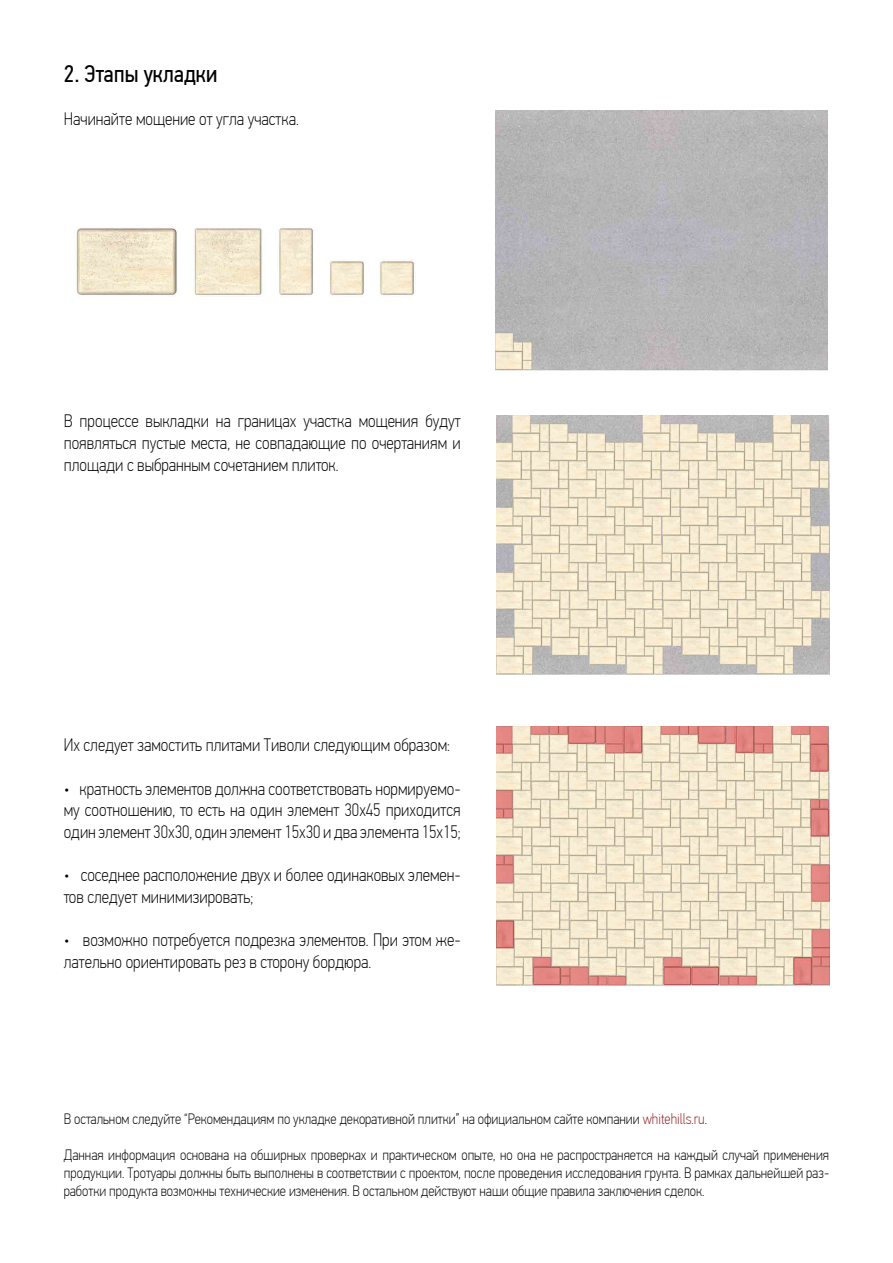
<style>
.page{position:relative;width:893px;height:1263px;background:#fff}
.page>*{position:absolute;margin:0;border:0;box-sizing:border-box;transform-origin:0 0}
.t1{font:24px "PF Din Text Cond Pro";color:#000}
.t2{font:100 18px/21.6px "PF Din Text Cond Pro";color:#000;text-align:justify}
.t3{font:100 15px/18px "PF Din Text Cond Pro";color:#000;text-align:justify}
.s1{color:#901a1d}
</style>
<div class="page">
<img style="left:497px;top:415px;width:332px;height:260px">
<img style="left:495px;top:110px;width:333px;height:261px">
<img style="left:497px;top:726px;width:332px;height:260px">
<img style="left:75px;top:225px;width:340px;height:71px">
<h1 class="t1" style="left:64px;top:59px;width:155px">2. Этапы укладки</h1>
<p class="t2" style="left:64px;top:108px;width:237px">Начинайте мощение от угла участка.</p>
<p class="t2" style="left:64px;top:410px;width:398px">В процессе выкладки на границах участка мощения будут появляться пустые места, не совпадающие по очертаниям и площади с выбранным сочетанием плиток.</p>
<p class="t2" style="left:64px;top:734px;width:388px">Их следует замостить плитами Тиволи следующим образом:</p>
<p class="t2" style="left:64px;top:778px;width:398px">• кратность элементов должна соответствовать нормируемо&shy;му соотношению, то есть на один элемент 30x45 приходится один элемент 30x30, один элемент 15x30 и два элемента 15x15;</p>
<p class="t2" style="left:64px;top:864px;width:398px">• соседнее расположение двух и более одинаковых элемен&shy;тов следует минимизировать;</p>
<p class="t2" style="left:64px;top:929px;width:398px">• возможно потребуется подрезка элементов. При этом же&shy;лательно ориентировать рез в сторону бордюра.</p>
<p class="t3" style="left:64px;top:1110px;width:645px">В остальном следуйте “Рекомендациям по укладке декоративной плитки” на официальном сайте компании <span class="s1">whitehills.ru</span>.</p>
<p class="t3" style="left:64px;top:1146px;width:767px">Данная информация основана на обширных проверках и практическом опыте, но она не распространяется на каждый случай применения продукции. Тротуары должны быть выполнены в соответствии с проектом, после проведения исследования грунта. В рамках дальнейшей раз&shy;работки продукта возможны технические изменения. В остальном действуют наши общие правила заключения сделок.</p>
</div>
